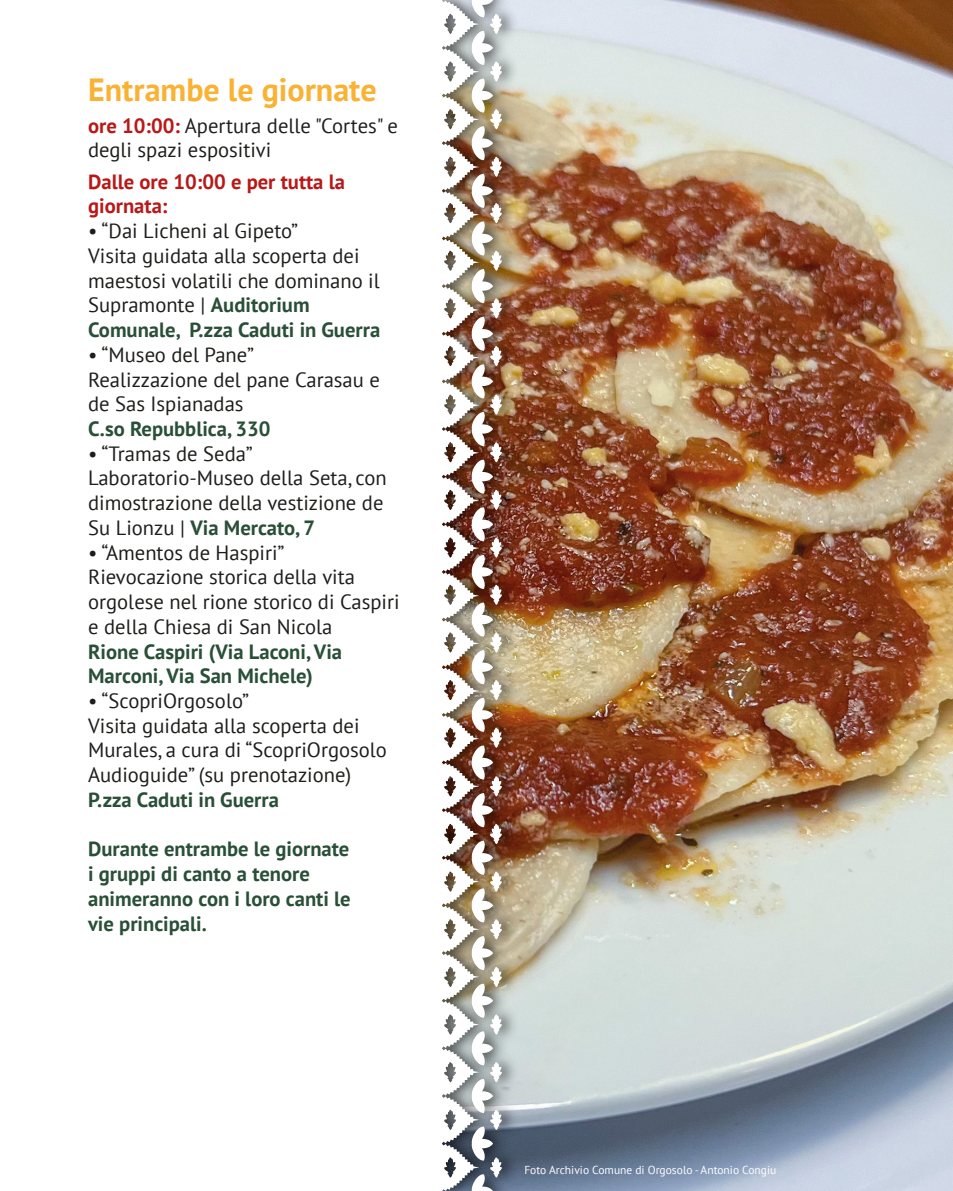
<style>
.page{position:relative;width:953px;height:1191px;background:#fff}
.page>*{position:absolute;margin:0;border:0;box-sizing:border-box;transform-origin:0 0}
.t1{font:700 32px "PT Sans";color:#f9b234}
.t2{font:20.6px/24.8px "PT Sans";color:#1d1d1b}
.t3{font:700 20.6px/24.8px "PT Sans";color:#294f37}
.t4{font:700 20.6px/24px "PT Sans";color:#b81918}
.t5{font:11.6px "PT Sans";color:#fff}
.s1{font-weight:700;color:#b81918}
.s2{font-weight:700;color:#294f37}
</style>
<div class="page">
<img style="left:525px;top:0;width:427px;height:1191px">
<img style="left:502px;top:0;width:23px;height:1191px">
<img style="left:442px;top:0;width:60px;height:1191px">
<h1 class="t1" style="left:88px;top:68px;width:290px">Entrambe le giornate</h1>
<p class="t2" style="left:88px;top:113px;width:311px"><span class="s1">ore 10:00:</span> Apertura delle "Cortes" e degli spazi espositivi</p>
<p class="t4" style="left:88px;top:170px;width:258px">Dalle ore 10:00 e per tutta la giornata:</p>
<p class="t2" style="left:88px;top:218px;width:293px">• “Dai Licheni al Gipeto”<br>Visita guidata alla scoperta dei maestosi volatili che dominano il<br>Supramonte | <span class="s2">Auditorium<br>Comunale, P.zza Caduti in Guerra</span></p>
<p class="t2" style="left:88px;top:342px;width:293px">• “Museo del Pane”<br>Realizzazione del pane Carasau e de Sas Ispianadas</p>
<p class="t3" style="left:88px;top:416px;width:184px">C.so Repubblica, 330</p>
<p class="t2" style="left:88px;top:440px;width:300px">• “Tramas de Seda”<br>Laboratorio-Museo della Seta, con dimostrazione della vestizione de<br>Su Lionzu | <span class="s2">Via Mercato, 7</span></p>
<p class="t2" style="left:88px;top:539px;width:313px">• “Amentos de Haspiri”<br>Rievocazione storica della vita orgolese nel rione storico di Caspiri e della Chiesa di San Nicola</p>
<p class="t3" style="left:88px;top:638px;width:255px">Rione Caspiri (Via Laconi, Via<br>Marconi, Via San Michele)</p>
<p class="t2" style="left:88px;top:688px;width:300px">• “ScopriOrgosolo”<br>Visita guidata alla scoperta dei<br>Murales, a cura di “ScopriOrgosolo<br>Audioguide” (su prenotazione)</p>
<p class="t3" style="left:88px;top:787px;width:192px">P.zza Caduti in Guerra</p>
<p class="t3" style="left:88px;top:836px;width:264px">Durante entrambe le giornate i gruppi di canto a tenore animeranno con i loro canti le vie principali.</p>
<p class="t5" style="left:524px;top:1162px;width:253px">Foto Archivio Comune di Orgosolo - Antonio Congiu</p>
</div>
